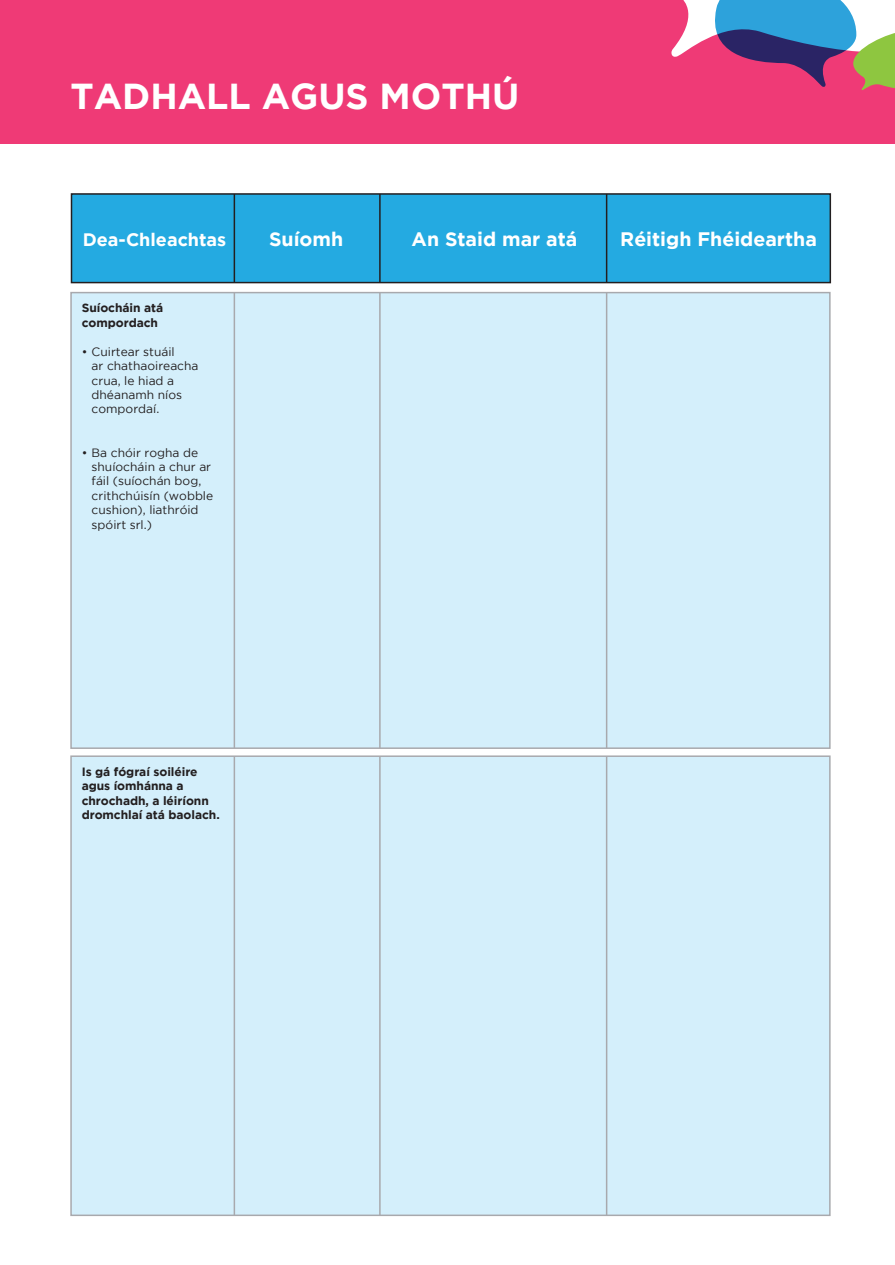
<style>
.page{position:relative;width:895px;height:1265px;background:#fff}
.page>*{position:absolute;margin:0;border:0;box-sizing:border-box;transform-origin:0 0}
.t1{font:700 36px "Gotham";color:#fff}
.t2{font:700 19.5px "Gotham";color:#fff}
.t3{font:700 18px "Gotham";color:#fff}
.t4{font:12px/14.4px "Gotham";color:#231f20}
.t5{font:700 12px/14.4px "Gotham";letter-spacing:-.005em;color:#231f20}
</style>
<div class="page">
<div style="left:0;top:0;width:894px;height:144px;background:#ef3a76"></div>
<div style="left:71px;top:193px;width:759px;height:90px;background:#24aae1;border:2px solid #231f20"></div>
<div style="left:70px;top:292px;width:760px;height:456px;background:#d4effb;border:2px solid #a8a9ad"></div>
<hr style="left:233px;top:194px;width:2px;height:88px;background:#231f20">
<hr style="left:233px;top:292px;width:2px;height:455px;background:#a8a9ad">
<hr style="left:379px;top:293px;width:1px;height:455px;background:#a8a9ad">
<hr style="left:605px;top:293px;width:2px;height:455px;background:#a8a9ad">
<hr style="left:379px;top:194px;width:1px;height:88px;background:#231f20">
<hr style="left:605px;top:194px;width:2px;height:88px;background:#231f20">
<div style="left:70px;top:755px;width:760px;height:460px;background:#d4effb;border:2px solid #a8a9ad"></div>
<hr style="left:233px;top:756px;width:2px;height:458px;background:#a8a9ad">
<hr style="left:379px;top:756px;width:1px;height:458px;background:#a8a9ad">
<hr style="left:605px;top:756px;width:2px;height:458px;background:#a8a9ad">
<svg style="left:671px;top:0;width:224px;height:91px"></svg>
<h1 class="t1" style="left:70px;top:75px;width:450px">TADHALL AGUS MOTHÚ</h1>
<h3 class="t3" style="left:83px;top:229px;width:145px">Dea-Chleachtas</h3>
<h2 class="t2" style="left:269px;top:227px;width:76px">Suíomh</h2>
<h2 class="t2" style="left:411px;top:227px;width:167px">An Staid mar atá</h2>
<h2 class="t2" style="left:620px;top:227px;width:198px">Réitigh Fhéideartha</h2>
<p class="t5" style="left:82px;top:300px;width:83px">Suíocháin atá compordach</p>
<p class="t4" style="left:92px;top:344px;width:108px;text-indent:-10px">• Cuirtear stuáil<br>ar chathaoireacha crua, le hiad a dhéanamh níos compordaí.</p>
<p class="t4" style="left:92px;top:445px;width:123px;text-indent:-10px">• Ba chóir rogha de shuíocháin a chur ar fáil (suíochán bog, crithchúisín (wobble cushion), liathróid spóirt srl.)</p>
<p class="t5" style="left:82px;top:764px;width:139px">Is gá fógraí soiléire agus íomhánna a chrochadh, a léiríonn dromchlaí atá baolach.</p>
</div>
